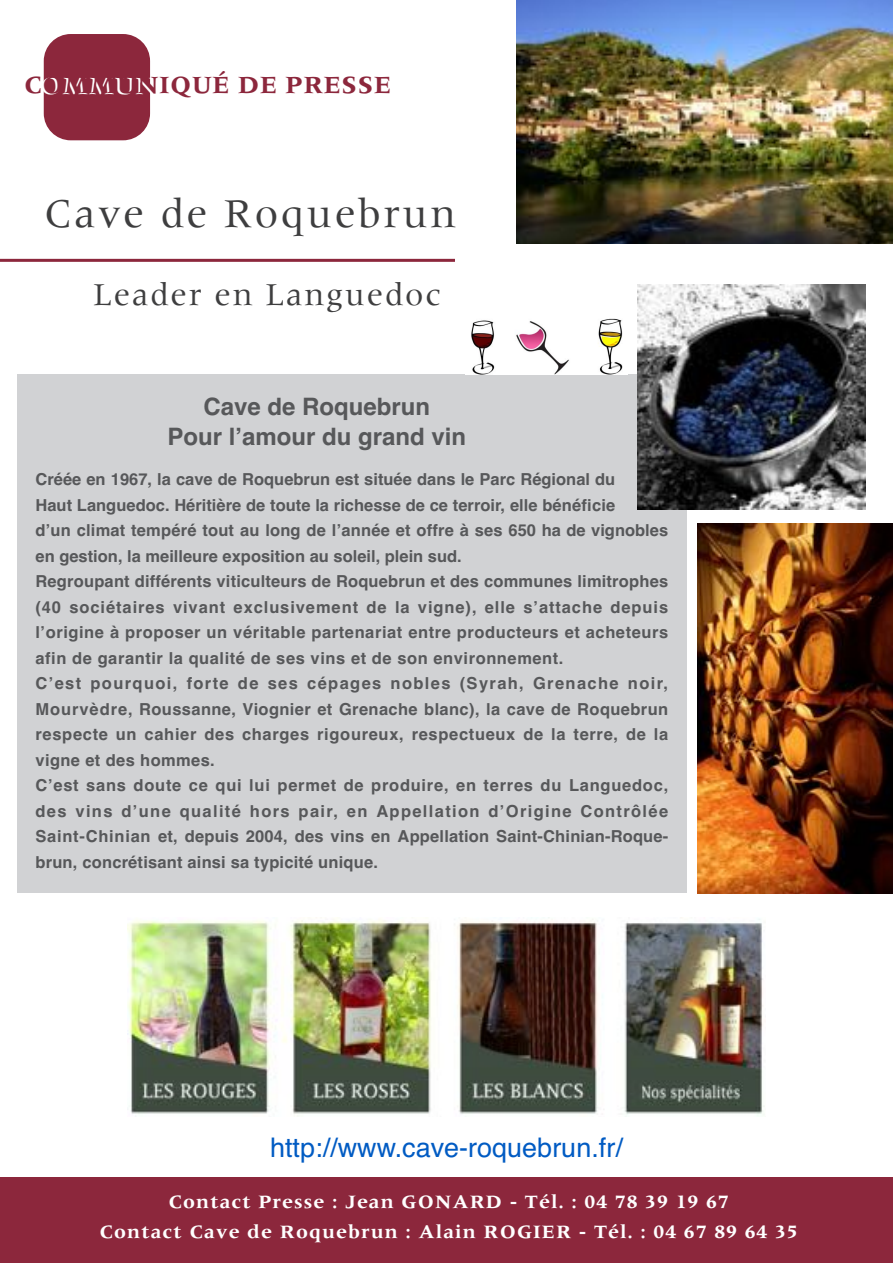
<style>
.page{position:relative;width:893px;height:1263px;background:#fff}
.page>*{position:absolute;margin:0;border:0;box-sizing:border-box;transform-origin:0 0}
.t1{font:42.3px "Meridien";letter-spacing:.055em;color:#3e3e3f}
.t2{font:33px "Meridien";letter-spacing:.055em;color:#3e3e3f}
.t3{font:27px "Helvetica";color:#005bc3}
.t4{font:700 25.5px "Meridien";letter-spacing:.03em;color:#8c273c}
.t5{font:700 24px/30px "Helvetica";color:#57585a;text-align:center}
.t6{font:700 19.5px/30px "Meridien";letter-spacing:.055em;color:#fff;text-align:center}
.t7{font:700 16.5px/25.5px "Helvetica";letter-spacing:.025em;color:#57585a}
</style>
<div class="page">
<img style="left:128px;top:917px;width:637px;height:199px">
<img style="left:516px;top:0;width:377px;height:244px">
<img style="left:697px;top:523px;width:196px;height:370px">
<div style="left:17px;top:374px;width:670px;height:519px;background:#d1d2d4"></div>
<div style="left:44px;top:34px;width:106px;height:106px;background:#8c273c;border-radius:27px"></div>
<hr style="left:0;top:259px;width:455px;height:3px;background:#8c273c">
<div style="left:0;top:1178px;width:893px;height:85px;background:#8c273c"></div>
<img style="left:638px;top:284px;width:228px;height:226px">
<img style="left:471px;top:318px;width:152px;height:56px">
<h3 class="t4" style="left:24px;top:70px;width:369px">COMMUNIQUÉ DE PRESSE</h3>
<h1 class="t1" style="left:44px;top:190px;width:414px">Cave de Roquebrun</h1>
<h2 class="t2" style="left:94px;top:276px;width:348px">Leader en Languedoc</h2>
<h3 class="t5" style="left:168px;top:392px;width:300px">Cave de Roquebrun<br>Pour l’amour du grand vin</h3>
<p class="t7" style="left:36px;top:467px;width:634px">Créée en 1967, la cave de Roquebrun est située dans le Parc Régional du<br>Haut Languedoc. Héritière de toute la richesse de ce terroir, elle bénéficie<br>d’un climat tempéré tout au long de l’année et offre à ses 650 ha de vignobles en gestion, la meilleure exposition au soleil, plein sud.<br>Regroupant différents viticulteurs de Roquebrun et des communes limitrophes (40 sociétaires vivant exclusivement de la vigne), elle s’attache depuis l’origine à proposer un véritable partenariat entre producteurs et acheteurs afin de garantir la qualité de ses vins et de son environnement.<br>C’est pourquoi, forte de ses cépages nobles (Syrah, Grenache noir, Mourvèdre, Roussanne, Viognier et Grenache blanc), la cave de Roquebrun respecte un cahier des charges rigoureux, respectueux de la terre, de la vigne et des hommes.<br>C’est sans doute ce qui lui permet de produire, en terres du Languedoc, des vins d’une qualité hors pair, en Appellation d’Origine Contrôlée Saint-Chinian et, depuis 2004, des vins en Appellation Saint-Chinian-Roque&shy;brun, concrétisant ainsi sa typicité unique.</p>
<h3 class="t3" style="left:270px;top:1127px;width:354px">http://www.cave-roquebrun.fr/</h3>
<p class="t6" style="left:99px;top:1186px;width:700px">Contact Presse : Jean GONARD - Tél. : 04 78 39 19 67<br>Contact Cave de Roquebrun : Alain ROGIER - Tél. : 04 67 89 64 35</p>
</div>
